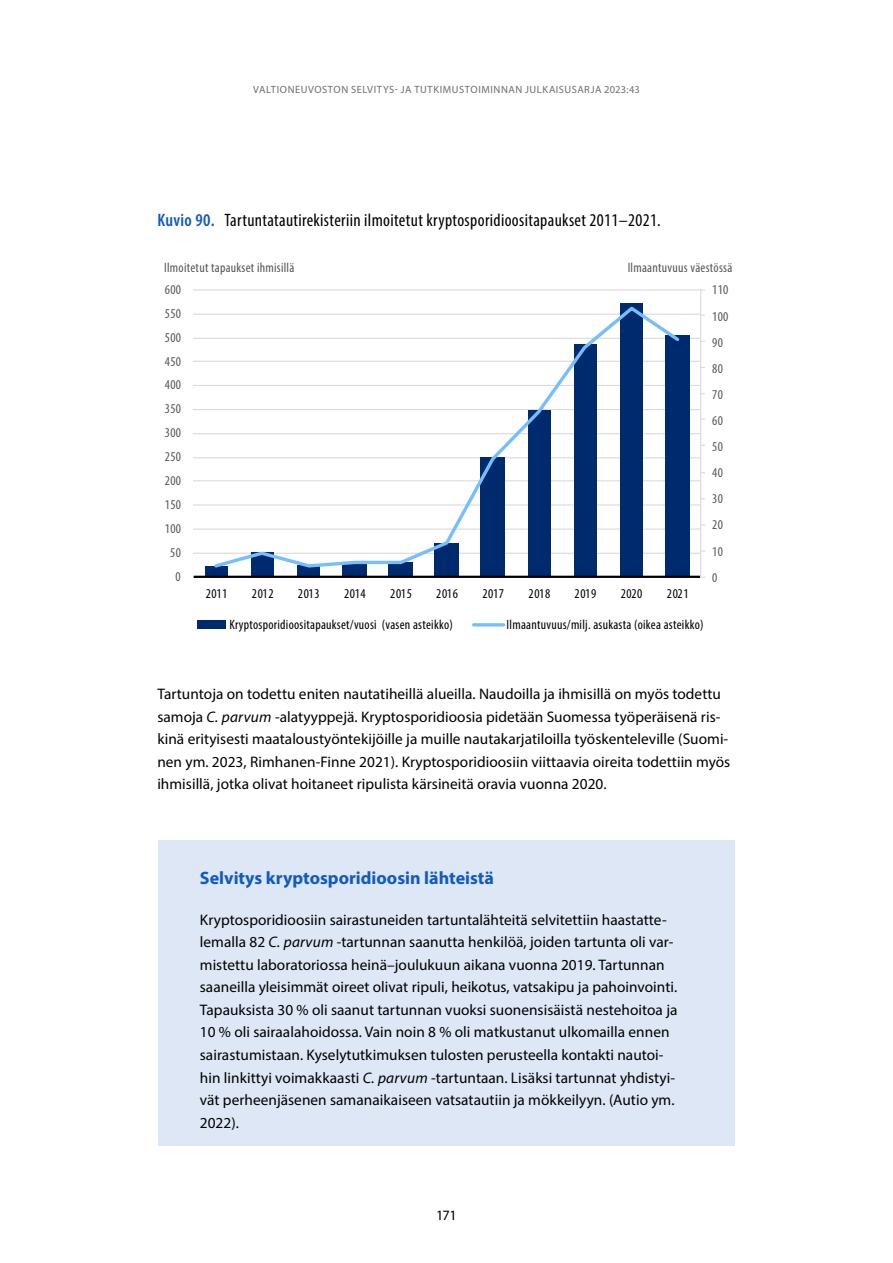
<style>
.page{position:relative;width:893px;height:1263px;background:#fff}
.page>*{position:absolute;margin:0;border:0;box-sizing:border-box;transform-origin:0 0}
._00_kuvion_otsikko{font:condensed 18px "Myriad Pro";letter-spacing:.02em;color:#000}
.laatikko-otsikko{font:700 18px "Myriad Pro";color:#115ac0}
.Laatikkoteksti{font:15.3px/22.5px "Myriad Pro";letter-spacing:.005em;color:#000}
._01_Leipä{font:15.3px/22.5px "Myriad Pro";letter-spacing:.005em;color:#000}
.t1{font:14.25px "Myriad Pro";color:#000}
.t2{font:condensed 13.5px "Myriad Pro";letter-spacing:.02em;color:#000}
.t3{font:condensed 13.5px "Myriad Pro";letter-spacing:.02em;color:#575757}
.t4{font:10.5px "Myriad Pro";letter-spacing:.01em;color:#6e6e6d}
.s1{font-weight:600;color:#115ac0}
.s2{font-style:italic}
</style>
<div class="page">
<div style="left:158px;top:840px;width:577px;height:70px;background:#dee7f6"></div>
<div style="left:158px;top:892px;width:577px;height:253px;background:#dee7f6"></div>
<hr style="left:193px;top:553px;width:508px;height:1px;background:#dadada">
<hr style="left:193px;top:528px;width:508px;height:2px;background:#dadada">
<hr style="left:193px;top:504px;width:508px;height:1px;background:#dadada">
<hr style="left:193px;top:480px;width:508px;height:1px;background:#dadada">
<hr style="left:193px;top:457px;width:508px;height:1px;background:#dadada">
<hr style="left:193px;top:433px;width:508px;height:1px;background:#dadada">
<hr style="left:193px;top:409px;width:508px;height:1px;background:#dadada">
<hr style="left:193px;top:385px;width:508px;height:1px;background:#dadada">
<hr style="left:193px;top:361px;width:508px;height:1px;background:#dadada">
<hr style="left:193px;top:338px;width:508px;height:1px;background:#dadada">
<hr style="left:193px;top:314px;width:508px;height:1px;background:#dadada">
<hr style="left:193px;top:289px;width:512px;height:2px;background:#dadada">
<div style="left:205px;top:566px;width:23px;height:11px;background:#002a6e"></div>
<svg style="left:251px;top:570px;width:23px;height:6px"></svg>
<svg style="left:297px;top:570px;width:23px;height:6px"></svg>
<svg style="left:343px;top:570px;width:24px;height:6px"></svg>
<svg style="left:389px;top:570px;width:24px;height:6px"></svg>
<svg style="left:435px;top:570px;width:24px;height:6px"></svg>
<svg style="left:481px;top:570px;width:24px;height:6px"></svg>
<svg style="left:528px;top:570px;width:23px;height:6px"></svg>
<svg style="left:574px;top:570px;width:23px;height:6px"></svg>
<svg style="left:620px;top:303px;width:23px;height:273px"></svg>
<div style="left:666px;top:335px;width:24px;height:242px;background:#002a6e"></div>
<hr style="left:194px;top:576px;width:506px;height:2px;background:#000">
<svg style="left:212px;top:304px;width:470px;height:266px"></svg>
<div style="left:197px;top:621px;width:29px;height:8px;background:#002a6e"></div>
<hr style="left:474px;top:623px;width:29px;height:3px;background:#76beff">
<hr style="left:700px;top:289px;width:1px;height:289px;background:#dadada">
<p class="t4" style="left:253px;top:83px;width:14px">Valtioneuvoston</p>
<p class="t4" style="left:351px;top:83px;width:7px">selvitys</p>
<p class="t4" style="left:395px;top:83px;width:27px">- ja tutkimustoiminnan</p>
<p class="t4" style="left:525px;top:83px;width:7px">julkaisusarja</p>
<p class="t4" style="left:604px;top:83px;width:37px">2023:43</p>
<p class="_00_kuvion_otsikko" style="left:157px;top:209px;width:505px"><span class="s1">Kuvio 90.</span> Tartuntatautirekisteriin ilmoitetut kryptosporidioositapaukset 2011–2021.</p>
<p class="t3" style="left:164px;top:260px;width:132px">Ilmoitetut tapaukset ihmisillä</p>
<p class="t3" style="left:628px;top:260px;width:106px">Ilmaantuvuus väestössä</p>
<p class="t3" style="left:165px;top:281px;width:18px">600</p>
<p class="t3" style="left:165px;top:305px;width:18px">550</p>
<p class="t3" style="left:165px;top:329px;width:18px">500</p>
<p class="t3" style="left:165px;top:353px;width:18px">450</p>
<p class="t3" style="left:165px;top:377px;width:18px">400</p>
<p class="t3" style="left:165px;top:401px;width:18px">350</p>
<p class="t3" style="left:165px;top:425px;width:18px">300</p>
<p class="t3" style="left:165px;top:449px;width:18px">250</p>
<p class="t3" style="left:165px;top:473px;width:18px">200</p>
<p class="t3" style="left:165px;top:497px;width:18px">150</p>
<p class="t3" style="left:165px;top:520px;width:18px">100</p>
<p class="t3" style="left:170px;top:544px;width:12px">50</p>
<p class="t3" style="left:175px;top:568px;width:7px">0</p>
<p class="t2" style="left:206px;top:586px;width:23px">2011</p>
<p class="t2" style="left:252px;top:586px;width:23px">2012</p>
<p class="t2" style="left:298px;top:586px;width:23px">2013</p>
<p class="t2" style="left:344px;top:586px;width:23px">2014</p>
<p class="t2" style="left:390px;top:586px;width:23px">2015</p>
<p class="t2" style="left:436px;top:586px;width:23px">2016</p>
<p class="t2" style="left:482px;top:586px;width:23px">2017</p>
<p class="t2" style="left:528px;top:586px;width:23px">2018</p>
<p class="t2" style="left:575px;top:586px;width:23px">2019</p>
<p class="t2" style="left:621px;top:586px;width:23px">2020</p>
<p class="t2" style="left:667px;top:586px;width:23px">2021</p>
<p class="t2" style="left:230px;top:616px;width:225px">Kryptosporidioositapaukset/vuosi (vasen asteikko)</p>
<p class="t2" style="left:507px;top:616px;width:199px">Ilmaantuvuus/milj. asukasta (oikea asteikko)</p>
<p class="t3" style="left:712px;top:282px;width:18px">110</p>
<p class="t3" style="left:712px;top:308px;width:18px">100</p>
<p class="t3" style="left:712px;top:334px;width:12px">90</p>
<p class="t3" style="left:712px;top:360px;width:12px">80</p>
<p class="t3" style="left:712px;top:386px;width:12px">70</p>
<p class="t3" style="left:712px;top:412px;width:12px">60</p>
<p class="t3" style="left:712px;top:438px;width:12px">50</p>
<p class="t3" style="left:712px;top:465px;width:12px">40</p>
<p class="t3" style="left:712px;top:491px;width:12px">30</p>
<p class="t3" style="left:712px;top:517px;width:12px">20</p>
<p class="t3" style="left:712px;top:543px;width:12px">10</p>
<p class="t3" style="left:712px;top:569px;width:7px">0</p>
<p class="_01_Leipä" style="left:157px;top:682px;width:574px">Tartuntoja on todettu eniten nautatiheillä alueilla. Naudoilla ja ihmisillä on myös todettu samoja <span class="s2">C. parvum</span> -alatyyppejä. Kryptosporidioosia pidetään Suomessa työperäisenä ris&shy;kinä erityisesti maataloustyöntekijöille ja muille nautakarjatiloilla työskenteleville (Suomi&shy;nen ym. 2023, Rimhanen-Finne 2021). Kryptosporidioosiin viittaavia oireita todettiin myös ihmisillä, jotka olivat hoitaneet ripulista kärsineitä oravia vuonna 2020.</p>
<p class="laatikko-otsikko" style="left:200px;top:866px;width:296px">Selvitys kryptosporidioosin lähteistä</p>
<p class="Laatikkoteksti" style="left:200px;top:908px;width:479px">Kryptosporidioosiin sairastuneiden tartuntalähteitä selvitettiin haastatte&shy;lemalla 82 <span class="s2">C. parvum</span> -tartunnan saanutta henkilöä, joiden tartunta oli var&shy;mistettu laboratoriossa heinä–joulukuun aikana vuonna 2019. Tartunnan saaneilla yleisimmät oireet olivat ripuli, heikotus, vatsakipu ja pahoinvointi.<br>Tapauksista 30 % oli saanut tartunnan vuoksi suonensisäistä nestehoitoa ja 10 % oli sairaalahoidossa. Vain noin 8 % oli matkustanut ulkomailla ennen sairastumistaan. Kyselytutkimuksen tulosten perusteella kontakti nautoi&shy;hin linkittyi voimakkaasti <span class="s2">C. parvum</span> -tartuntaan. Lisäksi tartunnat yhdistyi&shy;vät perheenjäsenen samanaikaiseen vatsatautiin ja mökkeilyyn. (Autio ym.<br>2022).</p>
<p class="t1" style="left:436px;top:1206px;width:22px">171</p>
</div>
